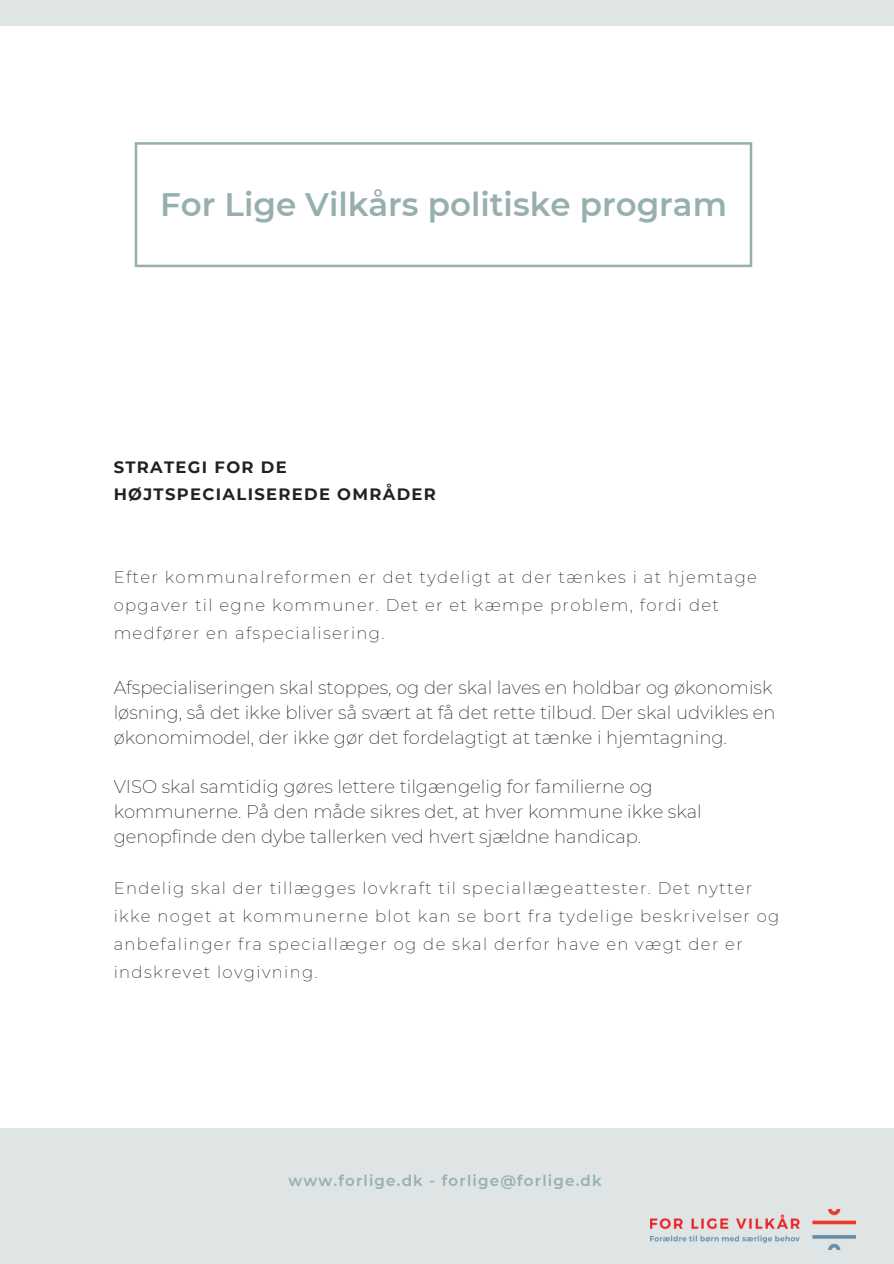
<style>
.page{position:relative;width:894px;height:1264px;background:#fff}
.page>*{position:absolute;margin:0;border:0;box-sizing:border-box;transform-origin:0 0}
.t1{font:600 32.55px "Montserrat";color:#97afaf}
.t2{font:200 18px/24.8px "Montserrat";color:#222}
.t3{font:200 16.5px/28.2px "Montserrat";letter-spacing:.08em;color:#222}
.t4{font:700 16.35px/27px "Montserrat";letter-spacing:.08em;color:#222}
.t5{font:600 15px "Montserrat";letter-spacing:.08em;color:#97afaf}
</style>
<div class="page">
<svg style="left:135px;top:142px;width:617px;height:125px"></svg>
<div style="left:0;top:1128px;width:893px;height:135px;background:#dfe5e5"></div>
<div style="left:0;top:0;width:893px;height:25px;background:#dfe5e5"></div>
<img style="left:650px;top:1209px;width:205px;height:40px">
<p class="t1" style="left:160px;top:184px;width:568px">For Lige Vilkårs politiske program</p>
<p class="t4" style="left:114px;top:454px;width:324px">STRATEGI FOR DE<br>HØJTSPECIALISEREDE OMRÅDER</p>
<p class="t3" style="left:114px;top:562px;width:644px">Efter kommunalreformen er det tydeligt at der tænkes i at hjemtage opgaver til egne kommuner. Det er et kæmpe problem, fordi det medfører en afspecialisering.</p>
<p class="t2" style="left:114px;top:675px;width:663px">Afspecialiseringen skal stoppes, og der skal laves en holdbar og økonomisk løsning, så det ikke bliver så svært at få det rette tilbud. Der skal udvikles en økonomimodel, der ikke gør det fordelagtigt at tænke i hjemtagning.</p>
<p class="t2" style="left:114px;top:774px;width:589px">VISO skal samtidig gøres lettere tilgængelig for familierne og kommunerne. På den måde sikres det, at hver kommune ikke skal genopfinde den dybe tallerken ved hvert sjældne handicap.</p>
<p class="t3" style="left:114px;top:873px;width:667px">Endelig skal der tillægges lovkraft til speciallægeattester. Det nytter ikke noget at kommunerne blot kan se bort fra tydelige beskrivelser og anbefalinger fra speciallæger og de skal derfor have en vægt der er indskrevet lovgivning.</p>
<p class="t5" style="left:288px;top:1171px;width:315px">www.forlige.dk - forlige@forlige.dk</p>
</div>
